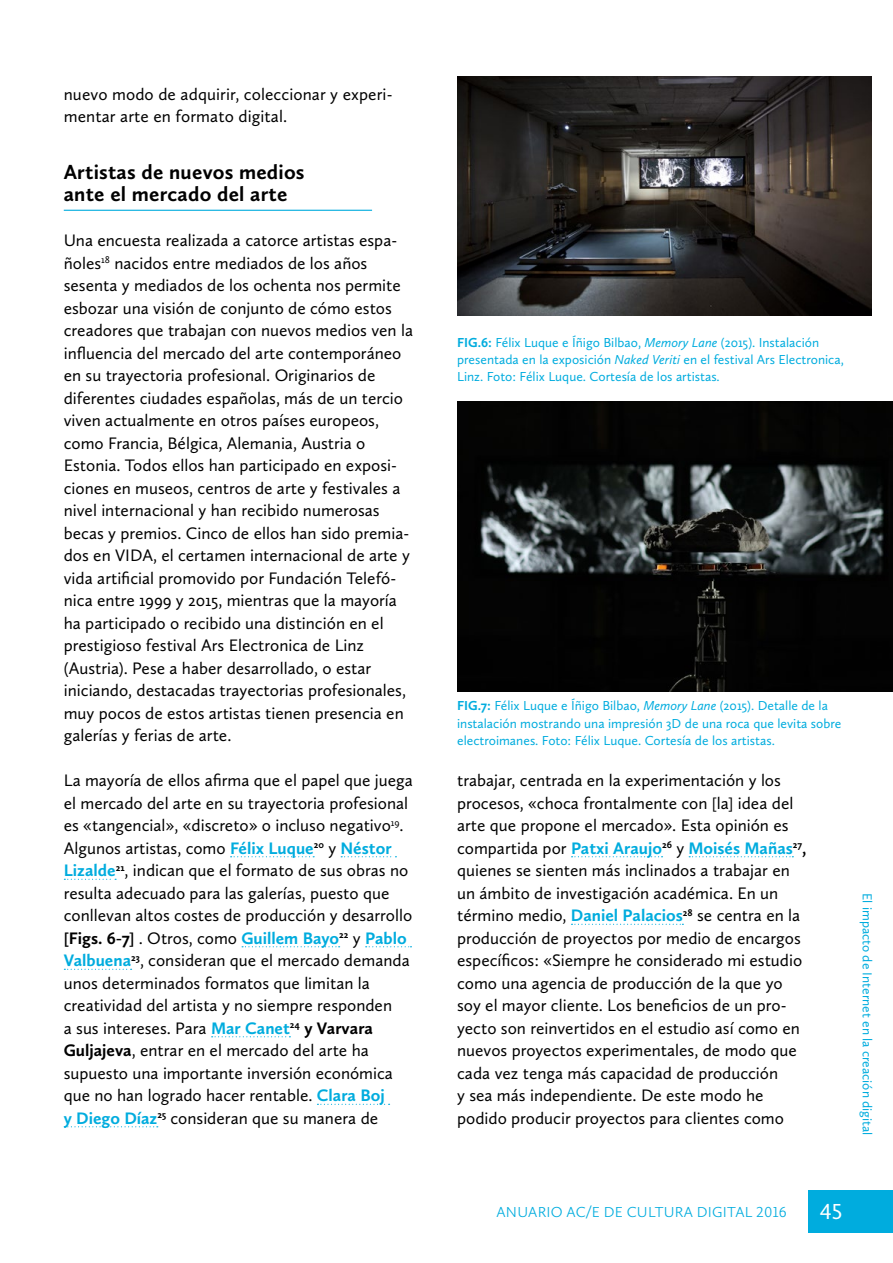
<style>
.page{position:relative;width:893px;height:1263px;background:#fff}
.page>*{position:absolute;margin:0;border:0;box-sizing:border-box;transform-origin:0 0}
.t1{font:22.5px "Calluna Sans";color:#fff}
.t2{font:700 21px/22.5px "Calluna Sans";letter-spacing:.01em;color:#000}
.texto{font:17.25px/22.5px "Calluna Sans";color:#000}
.t3{font:300 15px "Calluna Sans";letter-spacing:.015em;color:#00acde}
.t4{font:13.5px/17.1px "Calluna Sans";color:#00acde}
.s1{font-weight:700;color:#00acde}
.s2{font-weight:700}
.s3{font-style:italic}
</style>
<div class="page">
<div style="left:808px;top:1191px;width:85px;height:42px;background:#00acde"></div>
<svg style="left:572px;top:856px;width:91px;height:1px"></svg>
<svg style="left:689px;top:856px;width:104px;height:1px"></svg>
<svg style="left:571px;top:924px;width:112px;height:1px"></svg>
<hr style="left:64px;top:210px;width:308px;height:1px;background:#00acde">
<svg style="left:231px;top:856px;width:83px;height:1px"></svg>
<svg style="left:341px;top:856px;width:55px;height:1px"></svg>
<svg style="left:64px;top:879px;width:52px;height:1px"></svg>
<svg style="left:242px;top:946px;width:98px;height:1px"></svg>
<svg style="left:366px;top:946px;width:45px;height:1px"></svg>
<svg style="left:64px;top:969px;width:68px;height:1px"></svg>
<svg style="left:212px;top:1036px;width:78px;height:1px"></svg>
<svg style="left:317px;top:1104px;width:73px;height:1px"></svg>
<svg style="left:64px;top:1126px;width:94px;height:1px"></svg>
<img style="left:457px;top:77px;width:415px;height:239px">
<img style="left:457px;top:401px;width:436px;height:291px">
<p class="texto" style="left:64px;top:83px;width:330px">nuevo modo de adquirir, coleccionar y experi&shy;mentar arte en formato digital.</p>
<p class="t2" style="left:64px;top:160px;width:242px">Artistas de nuevos medios ante el mercado del arte</p>
<p class="texto" style="left:64px;top:229px;width:351px">Una encuesta realizada a catorce artistas espa&shy;ñoles<sup>18</sup> nacidos entre mediados de los años sesenta y mediados de los ochenta nos permite esbozar una visión de conjunto de cómo estos creadores que trabajan con nuevos medios ven la influencia del mercado del arte contemporáneo en su trayectoria profesional. Originarios de diferentes ciudades españolas, más de un tercio viven actualmente en otros países europeos, como Francia, Bélgica, Alemania, Austria o Estonia. Todos ellos han participado en exposi&shy;ciones en museos, centros de arte y festivales a nivel internacional y han recibido numerosas becas y premios. Cinco de ellos han sido premia&shy;dos en VIDA, el certamen internacional de arte y vida artificial promovido por Fundación Telefó&shy;nica entre 1999 y 2015, mientras que la mayoría ha participado o recibido una distinción en el prestigioso festival Ars Electronica de Linz (Austria). Pese a haber desarrollado, o estar iniciando, destacadas trayectorias profesionales, muy pocos de estos artistas tienen presencia en galerías y ferias de arte.</p>
<p class="texto" style="left:64px;top:769px;width:351px">La mayoría de ellos afirma que el papel que juega el mercado del arte en su trayectoria profesional es «tangencial», «discreto» o incluso negativo<sup>19</sup>.<br>Algunos artistas, como <span class="s1">Félix Luque</span><sup>20</sup> y <span class="s1">Néstor Lizalde</span><sup>21</sup>, indican que el formato de sus obras no resulta adecuado para las galerías, puesto que conllevan altos costes de producción y desarrollo <span class="s2">[Figs. 6-7]</span> . Otros, como <span class="s1">Guillem Bayo</span><sup>22</sup> y <span class="s1">Pablo Valbuena</span><sup>23</sup>, consideran que el mercado demanda unos determinados formatos que limitan la creatividad del artista y no siempre responden<br>a sus intereses. Para <span class="s1">Mar Canet</span><sup>24</sup> <span class="s2">y Varvara Guljajeva</span>, entrar en el mercado del arte ha supuesto una importante inversión económica que no han logrado hacer rentable. <span class="s1">Clara Boj<br>y Diego Díaz</span><sup>25</sup> consideran que su manera de</p>
<p class="t4" style="left:457px;top:333px;width:388px"><span class="s2">FIG.6:</span> Félix Luque e Íñigo Bilbao, <span class="s3">Memory Lane</span> (2015). Instalación presentada en la exposición <span class="s3">Naked Veriti</span> en el festival Ars Electronica,<br>Linz. Foto: Félix Luque. Cortesía de los artistas.</p>
<p class="t4" style="left:457px;top:697px;width:386px"><span class="s2">FIG.7:</span> Félix Luque e Íñigo Bilbao, <span class="s3">Memory Lane</span> (2015). Detalle de la instalación mostrando una impresión 3D de una roca que levita sobre electroimanes. Foto: Félix Luque. Cortesía de los artistas.</p>
<p class="texto" style="left:457px;top:769px;width:351px">trabajar, centrada en la experimentación y los procesos, «choca frontalmente con [la] idea del arte que propone el mercado». Esta opinión es compartida por <span class="s1">Patxi Araujo</span><sup>26</sup> y <span class="s1">Moisés Mañas</span><sup>27</sup><span class="s2">, </span>quienes se sienten más inclinados a trabajar en un ámbito de investigación académica. En un término medio, <span class="s1">Daniel Palacios</span><sup>28</sup> se centra en la producción de proyectos por medio de encargos específicos: «Siempre he considerado mi estudio como una agencia de producción de la que yo soy el mayor cliente. Los beneficios de un pro&shy;yecto son reinvertidos en el estudio así como en nuevos proyectos experimentales, de modo que cada vez tenga más capacidad de producción<br>y sea más independiente. De este modo he podido producir proyectos para clientes como</p>
<p class="t4" style="left:876px;top:893px;width:244px;rotate:90deg">El impacto de Internet en la creación digital</p>
<p class="t3" style="left:497px;top:1203px;width:291px">ANUARIO AC/E DE CULTURA DIGITAL 2016</p>
<h1 class="t1" style="left:820px;top:1198px;width:24px">45</h1>
</div>
